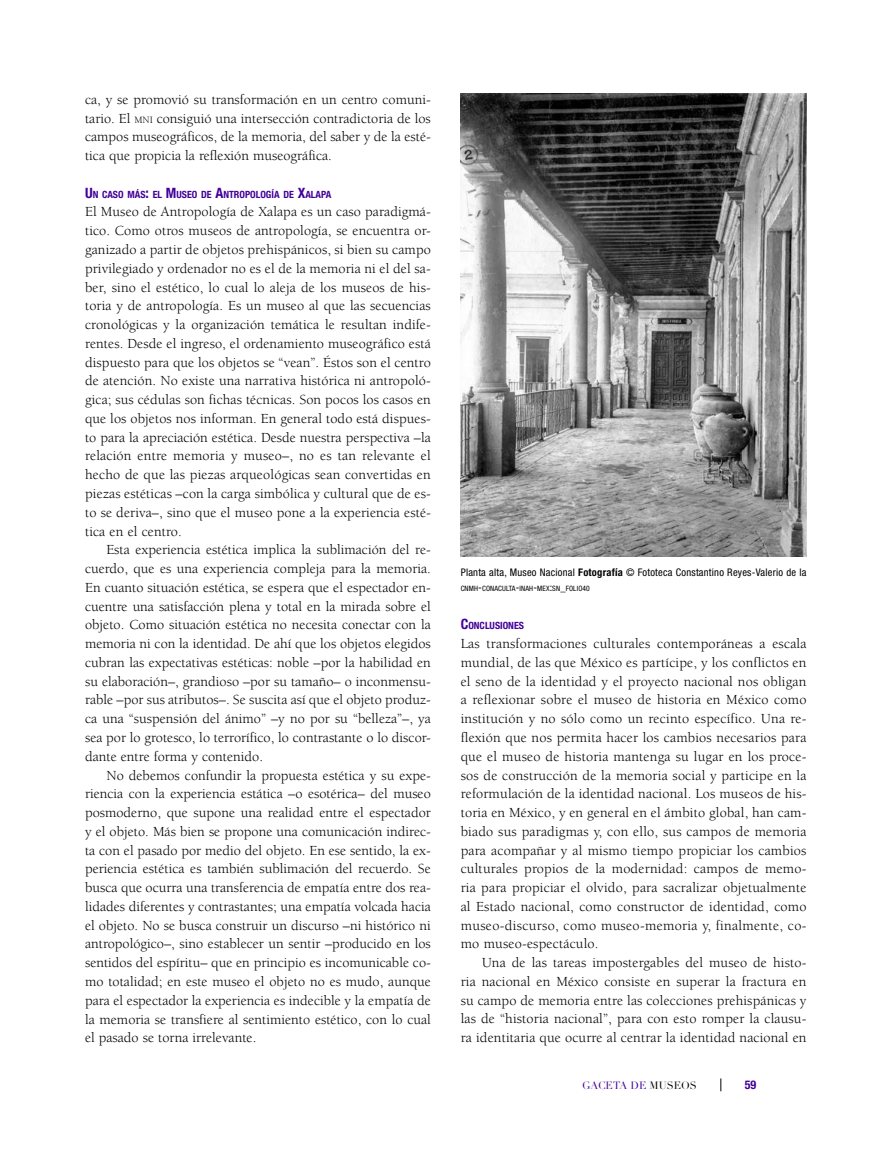
<style>
.page{position:relative;width:881px;height:1149px;background:#fff}
.page>*{position:absolute;margin:0;border:0;box-sizing:border-box;transform-origin:0 0}
.t1{font:14.25px/18.8px "Berkeley";color:#000;text-align:justify}
.t2{font:700 condensed 12px "Helvetica Neue";color:#430098}
.t3{font:condensed 10.5px "Helvetica Neue";letter-spacing:.02em;color:#000}
.t4{font:10.5px "Didot LH";color:#430098}
.t5{font:700 condensed 10.05px "Helvetica Neue";color:#430098}
.t6{font:condensed 7.35px "Helvetica Neue";letter-spacing:.015em;color:#000}
.s1{font-size:10.05px}
.s2{font-size:14.25px}
.s3{font-weight:700}
.s4{font-size:10.5px}
.s5{font-size:7.5px}
.s6{color:#000}
</style>
<div class="page">
<svg style="left:720px;top:1078px;width:1px;height:12px"></svg>
<img style="left:460px;top:94px;width:346px;height:462px">
<p class="t1" style="left:85px;top:90px;width:347px">ca, y se promovió su transformación en un centro comuni&shy;tario. El <span class="s1">mni</span> consiguió una intersección contradictoria de los campos museográficos, de la memoria, del saber y de la esté&shy;tica que propicia la reflexión museográfica.</p>
<p class="t5" style="left:85px;top:188px;width:247px"><span class="s2">U</span>N CASO MÁS<span class="s2">:</span> EL <span class="s2">M</span>USEO DE <span class="s2">A</span>NTROPOLOGÍA DE <span class="s2">X</span>ALAPA</p>
<p class="t1" style="left:85px;top:203px;width:347px">El Museo de Antropología de Xalapa es un caso paradigmá&shy;tico. Como otros museos de antropología, se encuentra or&shy;ganizado a partir de objetos prehispánicos, si bien su campo privilegiado y ordenador no es el de la memoria ni el del sa&shy;ber, sino el estético, lo cual lo aleja de los museos de his&shy;toria y de antropología. Es un museo al que las secuencias cronológicas y la organización temática le resultan indife&shy;rentes. Desde el ingreso, el ordenamiento museográfico está dispuesto para que los objetos se “vean”. Éstos son el centro de atención. No existe una narrativa histórica ni antropoló&shy;gica; sus cédulas son fichas técnicas. Son pocos los casos en que los objetos nos informan. En general todo está dispues&shy;to para la apreciación estética. Desde nuestra perspectiva –la relación entre memoria y museo–, no es tan relevante el hecho de que las piezas arqueológicas sean convertidas en piezas estéticas –con la carga simbólica y cultural que de es&shy;to se deriva–, sino que el museo pone a la experiencia esté&shy;tica en el centro.</p>
<p class="t1" style="left:85px;top:540px;width:347px;text-indent:21px">Esta experiencia estética implica la sublimación del re&shy;cuerdo, que es una experiencia compleja para la memoria.<br>En cuanto situación estética, se espera que el espectador en&shy;cuentre una satisfacción plena y total en la mirada sobre el objeto. Como situación estética no necesita conectar con la memoria ni con la identidad. De ahí que los objetos elegidos cubran las expectativas estéticas: noble –por la habilidad en su elaboración–, grandioso –por su tamaño– o inconmensu&shy;rable –por sus atributos–. Se suscita así que el objeto produz&shy;ca una “suspensión del ánimo” –y no por su “belleza”–, ya sea por lo grotesco, lo terrorífico, lo contrastante o lo discor&shy;dante entre forma y contenido.</p>
<p class="t1" style="left:85px;top:765px;width:347px;text-indent:21px">No debemos confundir la propuesta estética y su expe&shy;riencia con la experiencia estática –o esotérica– del museo posmoderno, que supone una realidad entre el espectador y el objeto. Más bien se propone una comunicación indirec&shy;ta con el pasado por medio del objeto. En ese sentido, la ex&shy;periencia estética es también sublimación del recuerdo. Se busca que ocurra una transferencia de empatía entre dos rea&shy;lidades diferentes y contrastantes; una empatía volcada hacia el objeto. No se busca construir un discurso –ni histórico ni antropológico–, sino establecer un sentir –producido en los sentidos del espíritu– que en principio es incomunicable co&shy;mo totalidad; en este museo el objeto no es mudo, aunque para el espectador la experiencia es indecible y la empatía de la memoria se transfiere al sentimiento estético, con lo cual el pasado se torna irrelevante.</p>
<p class="t3" style="left:460px;top:566px;width:347px">Planta alta, Museo Nacional <span class="s3">Fotografía</span> © Fototeca Constantino Reyes-Valerio de la</p>
<p class="t6" style="left:460px;top:584px;width:131px">CNMH<span class="s4">-</span>CONACULTA<span class="s4">-</span>INAH<span class="s4">-</span>MEX<span class="s4">:</span>SN<span class="s4">_</span>FOLIO<span class="s5">40</span></p>
<p class="t5" style="left:460px;top:619px;width:65px"><span class="s2">C</span>ONCLUSIONES</p>
<p class="t1" style="left:460px;top:634px;width:347px">Las transformaciones culturales contemporáneas a escala mundial, de las que México es partícipe, y los conflictos en el seno de la identidad y el proyecto nacional nos obligan a reflexionar sobre el museo de historia en México como institución y no sólo como un recinto específico. Una re&shy;flexión que nos permita hacer los cambios necesarios para que el museo de historia mantenga su lugar en los proce&shy;sos de construcción de la memoria social y participe en la reformulación de la identidad nacional. Los museos de his&shy;toria en México, y en general en el ámbito global, han cam&shy;biado sus paradigmas y, con ello, sus campos de memoria para acompañar y al mismo tiempo propiciar los cambios culturales propios de la modernidad: campos de memo&shy;ria para propiciar el olvido, para sacralizar objetualmente al Estado nacional, como constructor de identidad, como museo-discurso, como museo-memoria y, finalmente, co&shy;mo museo-espectáculo.</p>
<p class="t1" style="left:460px;top:953px;width:347px;text-indent:21px">Una de las tareas impostergables del museo de histo&shy;ria nacional en México consiste en superar la fractura en su campo de memoria entre las colecciones prehispánicas y las de “historia nacional”, para con esto romper la clausu&shy;ra identitaria que ocurre al centrar la identidad nacional en</p>
<p class="t4" style="left:582px;top:1078px;width:116px">GACETA DE <span class="s6">MUSEOS</span></p>
<p class="t2" style="left:744px;top:1077px;width:13px">59</p>
</div>
